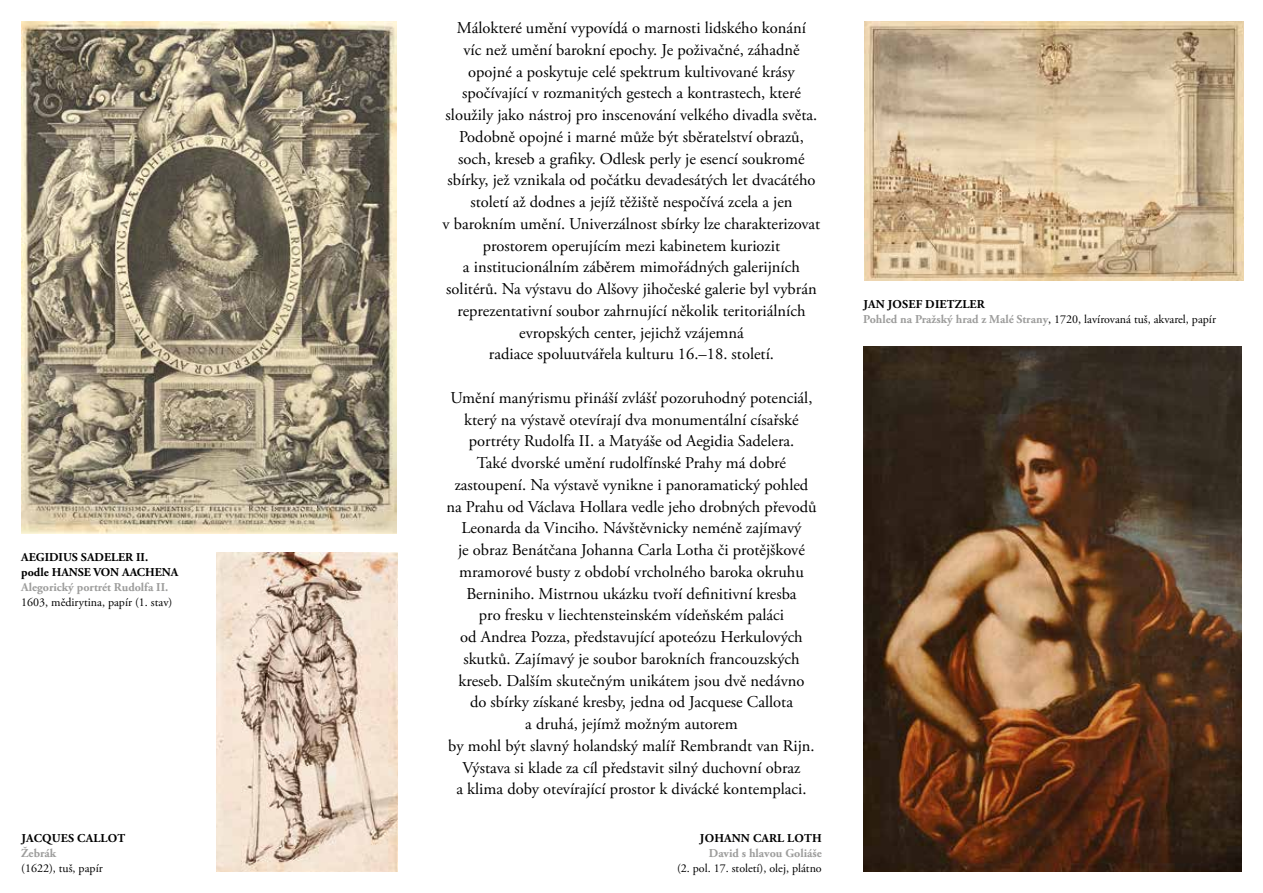
<style>
.page{position:relative;width:1263px;height:893px;background:#fff}
.page>*{position:absolute;margin:0;border:0;box-sizing:border-box;transform-origin:0 0}
.t1{font:16.5px/21.8px "Adobe Garamond Pro";color:#000;text-align:center}
.t2{font:12px/15px "Adobe Garamond Pro";color:#000}
.t3{font:700 12px/15px "Adobe Garamond Pro";color:#000}
.t4{font:700 12px "Adobe Garamond Pro";color:#9d9d9c}
.s1{font-weight:700}
.s2{font-weight:700;color:#9d9d9c}
</style>
<div class="page">
<img style="left:21px;top:21px;width:376px;height:512px">
<img style="left:863px;top:347px;width:379px;height:525px">
<img style="left:864px;top:21px;width:379px;height:260px">
<img style="left:217px;top:553px;width:180px;height:319px">
<p class="t3" style="left:21px;top:549px;width:159px">AEGIDIUS SADELER II . podle HANSE VON AACHENA</p>
<p class="t4" style="left:21px;top:580px;width:148px">Alegorický portrét Rudolfa II .</p>
<p class="t2" style="left:21px;top:595px;width:153px">1603, mědirytina, papír (1. stav)</p>
<p class="t3" style="left:21px;top:831px;width:105px">Jac ques CALLOT</p>
<p class="t4" style="left:21px;top:846px;width:36px">Žebrák</p>
<p class="t2" style="left:21px;top:861px;width:83px">(1622), tuš, papír</p>
<p class="t1" style="left:443px;top:18px;width:379px">Málokteré umění vypovídá o marnosti lidského konání<br>víc než umění barokní epochy. Je poživačné, záhadně opojné a poskytuje celé spektrum kultivované krásy spočívající v rozmanitých gestech a kontrastech, které sloužily jako nástroj pro inscenování velkého divadla světa.<br>Podobně opojné i marné může být sběratelství obrazů, soch, kreseb a grafiky. Odlesk perly je esencí soukromé sbírky, jež vznikala od počátku devadesátých let dvacátého století až dodnes a jejíž těžiště nespočívá zcela a jen<br>v barokním umění. Univerzálnost sbírky lze charakterizovat prostorem operujícím mezi kabinetem kuriozit<br>a institucionálním záběrem mimořádných galerijních solitérů. Na výstavu do Alšovy jihočeské galerie byl vybrán reprezentativní soubor zahrnující několik teritoriálních evropských center, jejichž vzájemná<br>radiace spoluutvářela kulturu 16.–18. století.</p>
<p class="t1" style="left:446px;top:387px;width:372px">Umění manýrismu přináší zvlášť pozoruhodný potenciál, který na výstavě otevírají dva monumentální císařské portréty Rudolfa II. a Matyáše od Aegidia Sadelera.<br>Také dvorské umění rudolfínské Prahy má dobré zastoupení. Na výstavě vynikne i panoramatický pohled na Prahu od Václava Hollara vedle jeho drobných převodů Leonarda da Vinciho. Návštěvnicky neméně zajímavý<br>je obraz Benátčana Johanna Carla Lotha či protějškové mramorové busty z období vrcholného baroka okruhu Berniniho. Mistrnou ukázku tvoří definitivní kresba<br>pro fresku v liechtensteinském vídeňském paláci<br>od Andrea Pozza, představující apoteózu Herkulových skutků. Zajímavý je soubor barokních francouzských kreseb. Dalším skutečným unikátem jsou dvě nedávno<br>do sbírky získané kresby, jedna od Jacquese Callota<br>a druhá, jejímž možným autorem<br>by mohl být slavný holandský malíř Rembrandt van Rijn.<br>Výstava si klade za cíl představit silný duchovní obraz<br>a klima doby otevírající prostor k divácké kontemplaci.</p>
<p class="t3" style="left:700px;top:831px;width:15px">Johann</p>
<p class="t3" style="left:753px;top:831px;width:18px">Carl</p>
<p class="t3" style="left:787px;top:831px;width:17px">Loth</p>
<p class="t4" style="left:709px;top:846px;width:114px">David s hlavou Goliáše</p>
<p class="t2" style="left:677px;top:861px;width:146px">(2. pol. 17. století), olej, plátno</p>
<p class="t2" style="left:863px;top:298px;width:354px"><span class="s1">JAN JOSEF DIETZLER<br></span><span class="s2">Pohled na Pražský hrad z Malé Strany</span>, 1720, lavírovaná tuš, akvarel, papír</p>
</div>
